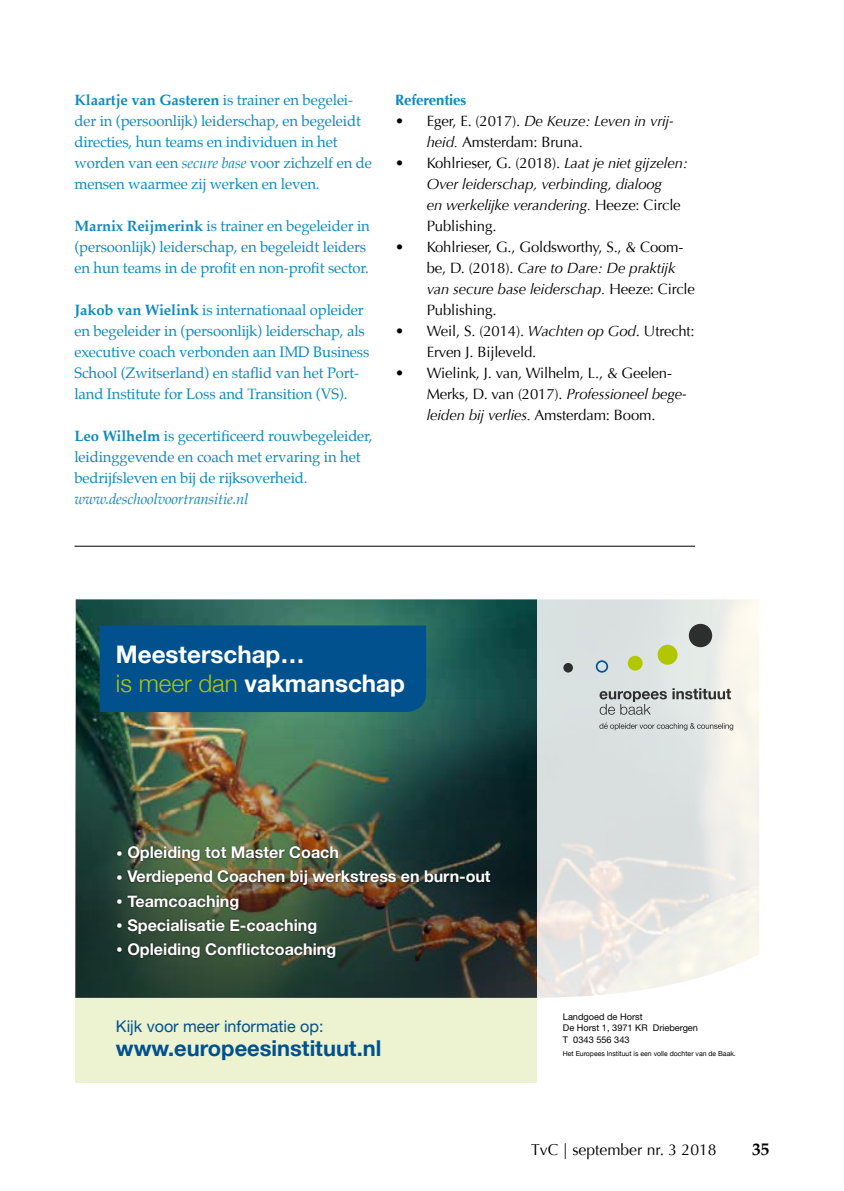
<style>
.page{position:relative;width:844px;height:1191px;background:#fff}
.page>*{position:absolute;margin:0;border:0;box-sizing:border-box;transform-origin:0 0}
.t1{font:700 24.15px/29.9px "Helvetica Neue";color:#fff}
.t2{font:700 21.88px "Helvetica Neue";color:#00518e}
.t3{font:700 17.5px "Palatino";color:#000}
.t4{font:700 16.1px "Helvetica Neue";color:#fff}
.t5{font:16.1px "Helvetica Neue";color:#00518e}
.t6{font:15.75px "Optima";color:#000}
.t7{font:14.88px/21px "Palatino";letter-spacing:-.01em;color:#0d8abf}
.t8{font:14.88px/21px "Optima";letter-spacing:-.01em;color:#000}
.t9{font:italic 14.88px/21px "Optima";letter-spacing:-.01em;color:#000}
.t10{font:italic 14.88px "Palatino";letter-spacing:-.01em;color:#0d8abf}
.t11{font:700 14.88px "Optima";letter-spacing:-.01em;color:#0d8abf}
.t12{font:9.28px/11.5px "Helvetica Neue LT";color:#000}
.t13{font:6.83px "Helvetica Neue";color:#000}
.s1{font-weight:700}
.s2{font-style:italic}
.s3{font-style:normal}
.s4{font-weight:300;color:#b1c800}
.s5{font-size:20.65px}
</style>
<div class="page">
<hr style="left:74px;top:546px;width:620px;height:1px;background:#000">
<div style="left:76px;top:997px;width:461px;height:85px;background:#edf2d0"></div>
<img style="left:76px;top:599px;width:461px;height:398px">
<div style="left:116px;top:844px;width:376px;height:116px;background:#000;opacity:.75"></div>
<svg style="left:537px;top:599px;width:222px;height:399px;background:#e5e7e4"></svg>
<div style="left:100px;top:625px;width:326px;height:87px;background:#00518e"></div>
<svg style="left:599px;top:722px;width:134px;height:8px"></svg>
<svg style="left:599px;top:688px;width:131px;height:26px;background:#bbc0be"></svg>
<div style="left:595px;top:660px;width:13px;height:12px;border:2px solid #00518e;border-radius:50%"></div>
<div style="left:627px;top:656px;width:15px;height:14px;background:#b1c800;border-radius:50%"></div>
<div style="left:563px;top:663px;width:10px;height:9px;background:#2d2e2e;border-radius:50%"></div>
<div style="left:657px;top:644px;width:20px;height:21px;background:#b1c800;border-radius:50%"></div>
<div style="left:688px;top:624px;width:24px;height:23px;background:#2d2e2e;border-radius:50%"></div>
<p class="t7" style="left:74px;top:89px;width:299px"><span class="s1">Klaartje van Gasteren</span> is trainer en begelei&shy;der in (persoonlijk) leiderschap, en begeleidt directies, hun teams en individuen in het worden van een <span class="s2">secure base</span> voor zichzelf en de mensen waarmee zij werken en leven.</p>
<p class="t7" style="left:74px;top:215px;width:297px"><span class="s1">Marnix Reijmerink</span> is trainer en begeleider in (persoonlijk) leiderschap, en begeleidt leiders en hun teams in de profit en non-profit sector.</p>
<p class="t7" style="left:74px;top:299px;width:296px"><span class="s1">Jakob van Wielink</span> is internationaal opleider en begeleider in (persoonlijk) leiderschap, als executive coach verbonden aan IMD Business School (Zwitserland) en staflid van het Port&shy;land Institute for Loss and Transition (VS).</p>
<p class="t7" style="left:74px;top:425px;width:299px"><span class="s1">Leo Wilhelm</span> is gecertificeerd rouwbegeleider, leidinggevende en coach met ervaring in het bedrijfsleven en bij de rijksoverheid.</p>
<p class="t10" style="left:74px;top:487px;width:175px">www.deschoolvoortransitie.nl</p>
<p class="t11" style="left:395px;top:91px;width:72px">Referenties</p>
<p class="t8" style="left:426px;top:111px;width:248px;text-indent:-32px">• Eger, E. (2017). <span class="s2">De Keuze: Leven in vrij&shy;heid.</span> Amsterdam: Bruna.</p>
<p class="t9" style="left:426px;top:153px;width:262px;text-indent:-32px"><span class="s3">• Kohlrieser, G. (2018).</span> Laat je niet gijzelen:<br>Over leiderschap, verbinding, dialoog<br>en werkelijke verandering. <span class="s3">Heeze: Circle Publishing.</span></p>
<p class="t8" style="left:426px;top:237px;width:270px;text-indent:-32px">• Kohlrieser, G., Goldsworthy, S., &amp; Coom&shy;be, D. (2018). <span class="s2">Care to Dare: De praktijk van secure base leiderschap.</span> Heeze: Circle Publishing.</p>
<p class="t8" style="left:426px;top:321px;width:269px;text-indent:-32px">• Weil, S. (2014). <span class="s2">Wachten op God</span>. Utrecht:<br>Erven J. Bijleveld.</p>
<p class="t8" style="left:426px;top:363px;width:261px;text-indent:-32px">• Wielink, J. van, Wilhelm, L., &amp; Geelen-<br>Merks, D. van (2017). <span class="s2">Professioneel bege&shy;leiden bij verlies.</span> Amsterdam: Boom.</p>
<h1 class="t1" style="left:116px;top:639px;width:290px">Meesterschap…<br><span class="s4">is meer dan</span> vakmanschap</h1>
<p class="t4" style="left:116px;top:840px;width:225px"><span class="s5">•</span> Opleiding tot Master Coach</p>
<p class="t4" style="left:116px;top:864px;width:376px"><span class="s5">•</span> Verdiepend Coachen bij werkstress en burn-out</p>
<p class="t4" style="left:116px;top:888px;width:125px"><span class="s5">•</span> Teamcoaching</p>
<p class="t4" style="left:116px;top:912px;width:203px"><span class="s5">•</span> Specialisatie E-coaching</p>
<p class="t4" style="left:116px;top:936px;width:222px"><span class="s5">•</span> Opleiding Conflictcoaching</p>
<p class="t5" style="left:116px;top:1014px;width:209px">Kijk voor meer informatie op:</p>
<h2 class="t2" style="left:116px;top:1031px;width:267px">www.europeesinstituut.nl</h2>
<p class="t12" style="left:562px;top:1010px;width:137px">Landgoed de Horst<br>De Horst 1, 3971 KR Driebergen<br>T 0343 556 343</p>
<p class="t13" style="left:562px;top:1049px;width:174px">Het Europees Instituut is een volle dochter van de Baak.</p>
<p class="t6" style="left:531px;top:1140px;width:187px">TvC | september nr. 3 2018</p>
<p class="t3" style="left:751px;top:1133px;width:19px">35</p>
</div>
